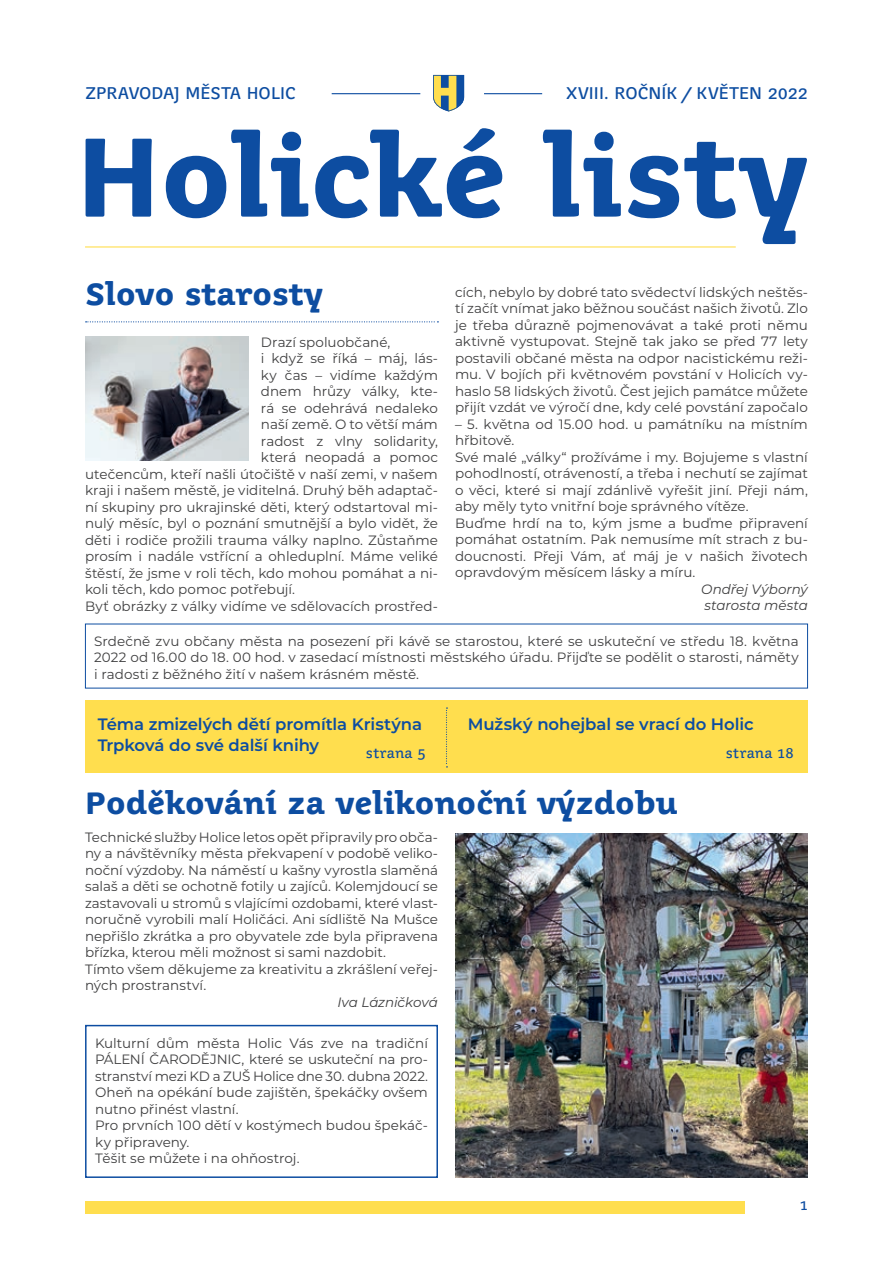
<style>
.page{position:relative;width:893px;height:1263px;background:#fff}
.page>*{position:absolute;margin:0;border:0;box-sizing:border-box;transform-origin:0 0}
.t1{font:700 108.9px "Juvenis Text";letter-spacing:-.005em;color:#0d4da1}
.t2{font:700 30px "Juvenis Text";color:#0d4da1}
.t3{font:600 16.5px "Montserrat";letter-spacing:-.005em;color:#0d4da1}
.t4{font:16.5px "Juvenis Text";color:#0d4da1}
.t5{font:13.5px/16.5px "Montserrat";color:#3e3e3f}
.t6{font:italic 13.5px/16.5px "Montserrat";color:#3e3e3f}
.t7{font:13.5px "Juvenis Text";letter-spacing:.025em;color:#0d4da1}
</style>
<div class="page">
<div style="left:85px;top:1025px;width:353px;height:153px;border:2px solid #0d4da1"></div>
<svg style="left:86px;top:321px;width:352px;height:1px"></svg>
<hr style="left:332px;top:93px;width:88px;height:1px;background:#0d4da1">
<hr style="left:484px;top:93px;width:58px;height:1px;background:#0d4da1">
<svg style="left:433px;top:75px;width:31px;height:36px"></svg>
<hr style="left:85px;top:246px;width:651px;height:2px;background:#ffde4e">
<img style="left:85px;top:337px;width:163px;height:123px">
<img style="left:455px;top:833px;width:353px;height:345px">
<div style="left:85px;top:1201px;width:659px;height:13px;background:#ffde4e"></div>
<div style="left:85px;top:701px;width:723px;height:72px;background:#ffde4e"></div>
<svg style="left:446px;top:707px;width:1px;height:60px"></svg>
<p class="t4" style="left:85px;top:83px;width:212px">ZPRAVODAJ MĚSTA HOLIC</p>
<p class="t4" style="left:566px;top:83px;width:243px">XVIII. ROČNÍK / KVĚTEN 2022</p>
<h1 class="t1" style="left:76px;top:108px;width:733px">Holické listy</h1>
<h2 class="t2" style="left:85px;top:275px;width:239px">Slovo starosty</h2>
<p class="t5" style="left:261px;top:333px;width:131px">Drazí spoluobčané,</p>
<p class="t5" style="left:261px;top:349px;width:179px">i když se říká – máj, lás-</p>
<p class="t5" style="left:261px;top:366px;width:179px">ky čas – vidíme každým</p>
<p class="t5" style="left:261px;top:382px;width:179px">dnem hrůzy války, kte-</p>
<p class="t5" style="left:261px;top:399px;width:179px">rá se odehrává nedaleko</p>
<p class="t5" style="left:261px;top:415px;width:179px">naší země. O to větší mám</p>
<p class="t5" style="left:261px;top:432px;width:179px">radost z vlny solidarity,</p>
<p class="t5" style="left:261px;top:448px;width:179px">která neopadá a pomoc</p>
<p class="t5" style="left:85px;top:465px;width:354px">utečencům, kteří našli útočiště v naší zemi, v našem</p>
<p class="t5" style="left:85px;top:481px;width:354px">kraji i našem městě, je viditelná. Druhý běh adaptač-</p>
<p class="t5" style="left:85px;top:498px;width:354px">ní skupiny pro ukrajinské děti, který odstartoval mi-</p>
<p class="t5" style="left:85px;top:514px;width:354px">nulý měsíc, byl o poznání smutnější a bylo vidět, že</p>
<p class="t5" style="left:85px;top:531px;width:354px">děti i rodiče prožili trauma války naplno. Zůstaňme</p>
<p class="t5" style="left:85px;top:547px;width:354px">prosím i nadále vstřícní a ohleduplní. Máme veliké</p>
<p class="t5" style="left:85px;top:564px;width:354px">štěstí, že jsme v roli těch, kdo mohou pomáhat a ni-</p>
<p class="t5" style="left:85px;top:580px;width:212px">koli těch, kdo pomoc potřebují.</p>
<p class="t5" style="left:85px;top:597px;width:354px">Byť obrázky z války vidíme ve sdělovacích prostřed-</p>
<p class="t5" style="left:455px;top:283px;width:354px;text-align:justify">cích, nebylo by dobré tato svědectví lidských neštěs&shy;tí začít vnímat jako běžnou součást našich životů. Zlo je třeba důrazně pojmenovávat a také proti němu aktivně vystupovat. Stejně tak jako se před 77 lety postavili občané města na odpor nacistickému reži&shy;mu. V bojích při květnovém povstání v Holicích vy&shy;haslo 58 lidských životů. Čest jejich památce můžete přijít vzdát ve výročí dne, kdy celé povstání započalo</p>
<p class="t5" style="left:455px;top:415px;width:354px">– 5. května od 15.00 hod. u památníku na místním hřbitově.<br>Své malé „války“ prožíváme i my. Bojujeme s vlastní pohodlností, otráveností, a třeba i nechutí se zajímat o věci, které si mají zdánlivě vyřešit jiní. Přeji nám, aby měly tyto vnitřní boje správného vítěze.<br>Buďme hrdí na to, kým jsme a buďme připravení pomáhat ostatním. Pak nemusíme mít strach z bu&shy;doucnosti. Přeji Vám, ať máj je v našich životech opravdovým měsícem lásky a míru.</p>
<p class="t6" style="left:701px;top:580px;width:108px">Ondřej Výborný starosta města</p>
<p class="t5" style="left:94px;top:632px;width:706px;text-align:justify">Srdečně zvu občany města na posezení při kávě se starostou, které se uskuteční ve středu 18. května 2022 od 16.00 do 18. 00 hod. v zasedací místnosti městského úřadu. Přijďte se podělit o starosti, náměty i radosti z běžného žití v našem krásném městě.</p>
<p class="t3" style="left:98px;top:713px;width:326px">Téma zmizelých dětí promítla Kristýna</p>
<p class="t3" style="left:468px;top:713px;width:288px">Mužský nohejbal se vrací do Holic</p>
<p class="t3" style="left:98px;top:734px;width:223px">Trpková do své další knihy</p>
<p class="t7" style="left:366px;top:745px;width:61px">strana 5</p>
<p class="t7" style="left:726px;top:745px;width:70px">strana 18</p>
<h2 class="t2" style="left:85px;top:784px;width:594px">Poděkování za velikonoční výzdobu</h2>
<p class="t5" style="left:85px;top:828px;width:354px">Technické služby Holice letos opět připravily pro obča&shy;ny a návštěvníky města překvapení v podobě veliko&shy;noční výzdoby. Na náměstí u kašny vyrostla slaměná salaš a děti se ochotně fotily u zajíců. Kolemjdoucí se zastavovali u stromů s vlajícími ozdobami, které vlast&shy;noručně vyrobili malí Holičáci. Ani sídliště Na Mušce nepřišlo zkrátka a pro obyvatele zde byla připravena břízka, kterou měli možnost si sami nazdobit.<br>Tímto všem děkujeme za kreativitu a zkrášlení veřej&shy;ných prostranství.</p>
<p class="t6" style="left:337px;top:993px;width:102px">Iva Lázničková</p>
<p class="t5" style="left:95px;top:1034px;width:334px">Kulturní dům města Holic Vás zve na tradiční PÁLENÍ ČARODĚJNIC, které se uskuteční na pro&shy;stranství mezi KD a ZUŠ Holice dne 30. dubna 2022.<br>Oheň na opékání bude zajištěn, špekáčky ovšem nutno přinést vlastní.<br>Pro prvních 100 dětí v kostýmech budou špekáč&shy;ky připraveny.<br>Těšit se můžete i na ohňostroj.</p>
<p class="t7" style="left:800px;top:1197px;width:10px">1</p>
</div>
